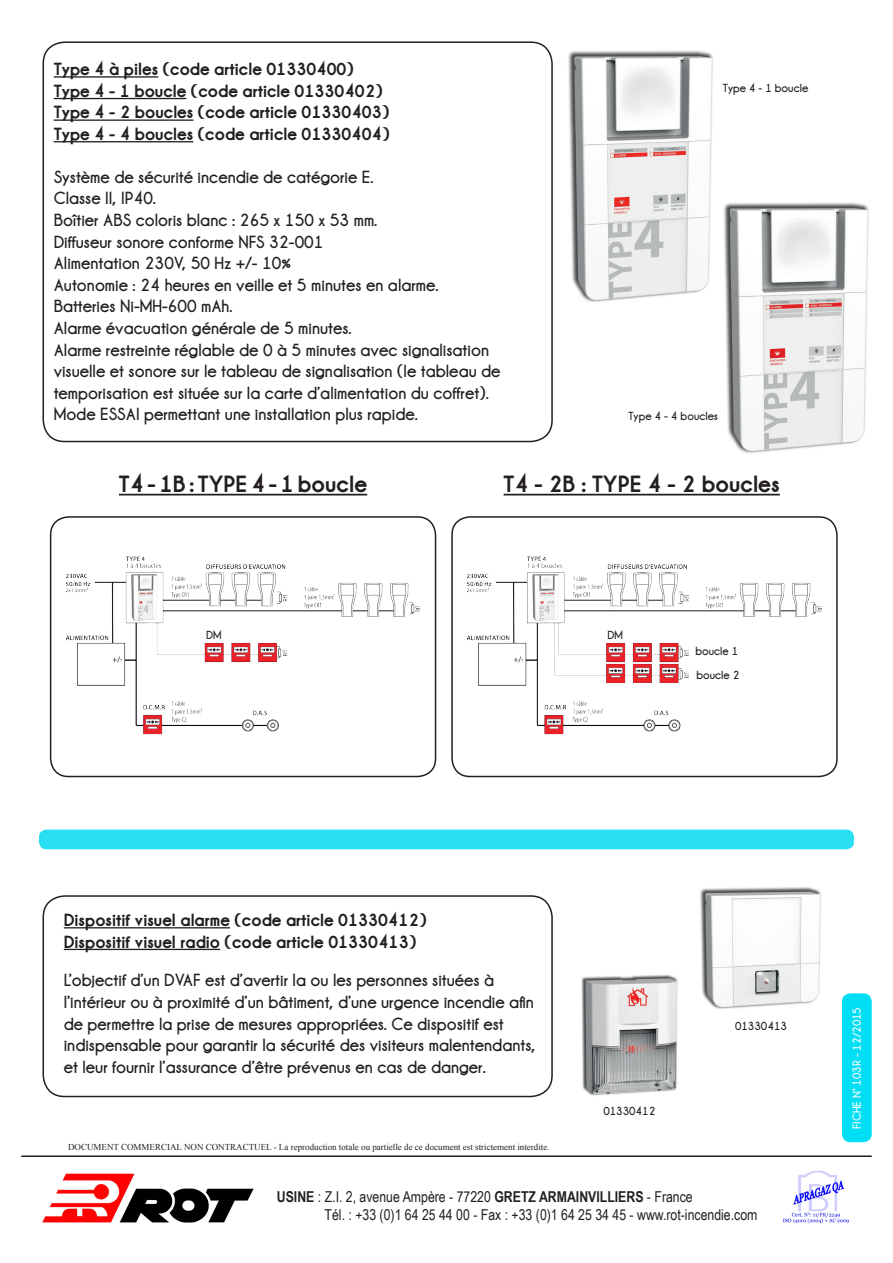
<style>
.page{position:relative;width:893px;height:1263px;background:#fff}
.page>*{position:absolute;margin:0;border:0;box-sizing:border-box;transform-origin:0 0}
.t1{font:700 24px "Champagne&Limousines Thick";color:#231f20}
.t2{font:18px/21.6px "Champagne&Limousines Thick";color:#231f20}
.t3{font:700 18px "Champagne&Limousines Thick";color:#231f20}
.t4{font:15px "Arial Narrow";color:#231f20}
.t5{font:12px "Champagne&Limousines Thick";color:#231f20}
.t6{font:12px "Champagne&Limousines Thick";color:#fff}
.t7{font:9px "Times New Roman";color:#231f20}
.s1{font-weight:700}
</style>
<div class="page">
<div style="left:43px;top:895px;width:510px;height:202px;border:2px solid #231f20;border-radius:21px"></div>
<div style="left:43px;top:41px;width:510px;height:401px;border:2px solid #231f20;border-radius:21px"></div>
<div style="left:39px;top:829px;width:815px;height:20px;background:#2adff2;border-radius:8px"></div>
<hr style="left:54px;top:76px;width:104px;height:2px;background:#231f20">
<hr style="left:54px;top:98px;width:132px;height:1px;background:#231f20">
<hr style="left:54px;top:119px;width:139px;height:2px;background:#231f20">
<hr style="left:54px;top:141px;width:139px;height:1px;background:#231f20">
<hr style="left:64px;top:927px;width:166px;height:1px;background:#231f20">
<hr style="left:64px;top:949px;width:156px;height:1px;background:#231f20">
<hr style="left:119px;top:494px;width:248px;height:1px;background:#231f20">
<hr style="left:504px;top:494px;width:276px;height:1px;background:#231f20">
<div style="left:451px;top:516px;width:387px;height:261px;border:2px solid #231f20;border-radius:18px"></div>
<hr style="left:21px;top:1155px;width:851px;height:2px;background:#231f20">
<img style="left:783px;top:1170px;width:66px;height:54px">
<img style="left:43px;top:1173px;width:210px;height:50px">
<div style="left:842px;top:993px;width:30px;height:149px;background:#00def3;border-radius:9px"></div>
<div style="left:50px;top:516px;width:386px;height:261px;border:2px solid #231f20;border-radius:18px"></div>
<img style="left:581px;top:974px;width:97px;height:122px">
<img style="left:467px;top:556px;width:355px;height:179px">
<svg style="left:519px;top:608px;width:216px;height:103px"></svg>
<img style="left:66px;top:556px;width:354px;height:179px">
<svg style="left:117px;top:608px;width:216px;height:103px"></svg>
<img style="left:700px;top:887px;width:121px;height:122px">
<img style="left:568px;top:50px;width:145px;height:252px">
<img style="left:724px;top:202px;width:145px;height:251px">
<p class="t3" style="left:54px;top:58px;width:302px">Type 4 à piles (code article 01330400)</p>
<p class="t3" style="left:54px;top:80px;width:331px">Type 4 - 1 boucle (code article 01330402)</p>
<p class="t3" style="left:54px;top:101px;width:337px">Type 4 - 2 boucles (code article 01330403)</p>
<p class="t3" style="left:54px;top:123px;width:337px">Type 4 - 4 boucles (code article 01330404)</p>
<p class="t2" style="left:54px;top:166px;width:321px">Système de sécurité incendie de catégorie E.</p>
<p class="t2" style="left:54px;top:188px;width:104px">Classe II, IP40.</p>
<p class="t2" style="left:54px;top:209px;width:325px">Boîtier ABS coloris blanc : 265 x 150 x 53 mm.</p>
<p class="t2" style="left:54px;top:231px;width:271px">Diffuseur sonore conforme NFS 32-001</p>
<p class="t2" style="left:54px;top:253px;width:239px">Alimentation 230V, 50 Hz +/- 10%</p>
<p class="t2" style="left:54px;top:274px;width:386px">Autonomie : 24 heures en veille et 5 minutes en alarme.</p>
<p class="t2" style="left:54px;top:296px;width:180px">Batteries Ni-MH-600 mAh.</p>
<p class="t2" style="left:54px;top:317px;width:299px">Alarme évacuation générale de 5 minutes.</p>
<p class="t2" style="left:54px;top:339px;width:448px">Alarme restreinte réglable de 0 à 5 minutes avec signalisation visuelle et sonore sur le tableau de signalisation (le tableau de temporisation est située sur la carte d’alimentation du coffret).</p>
<p class="t2" style="left:54px;top:404px;width:366px">Mode ESSAI permettant une installation plus rapide.</p>
<p class="t5" style="left:723px;top:81px;width:87px">Type 4 - 1 boucle</p>
<p class="t5" style="left:628px;top:410px;width:91px">Type 4 - 4 boucles</p>
<p class="t1" style="left:119px;top:469px;width:250px">T4 - 1B : TYPE 4 - 1 boucle</p>
<p class="t1" style="left:504px;top:469px;width:278px">T4 - 2B : TYPE 4 - 2 boucles</p>
<p class="t5" style="left:206px;top:628px;width:17px">DM</p>
<p class="t5" style="left:607px;top:628px;width:17px">DM</p>
<p class="t5" style="left:695px;top:644px;width:44px">boucle 1</p>
<p class="t5" style="left:696px;top:668px;width:45px">boucle 2</p>
<p class="t3" style="left:64px;top:909px;width:364px">Dispositif visuel alarme (code article 01330412)</p>
<p class="t3" style="left:64px;top:930px;width:354px">Dispositif visuel radio (code article 01330413)</p>
<p class="t2" style="left:64px;top:970px;width:473px">L’objectif d’un DVAF est d’avertir la ou les personnes situées à l’intérieur ou à proximité d’un bâtiment, d’une urgence incendie afin de permettre la prise de mesures appropriées. Ce dispositif est indispensable pour garantir la sécurité des visiteurs malentendants, et leur fournir l’assurance d’être prévenus en cas de danger.</p>
<p class="t7" style="left:68px;top:1141px;width:483px">DOCUMENT COMMERCIAL NON CONTRACTUEL - La reproduction totale ou partielle de ce document est strictement interdite.</p>
<p class="t5" style="left:603px;top:1104px;width:54px">01330412</p>
<p class="t5" style="left:735px;top:1019px;width:53px">01330413</p>
<p class="t4" style="left:277px;top:1185px;width:417px"><span class="s1">USINE</span> : Z.I. 2, avenue Ampère - 77220 <span class="s1">GRETZ ARMAINVILLIERS</span> - France</p>
<p class="t4" style="left:325px;top:1203px;width:434px">Tél. : +33 (0)1 64 25 44 00 - Fax : +33 (0)1 64 25 34 45 - www.rot-incendie.com</p>
<p class="t6" style="left:850px;top:1129px;width:123px;rotate:-90deg">FICHE N° 103R - 12/2015</p>
</div>
